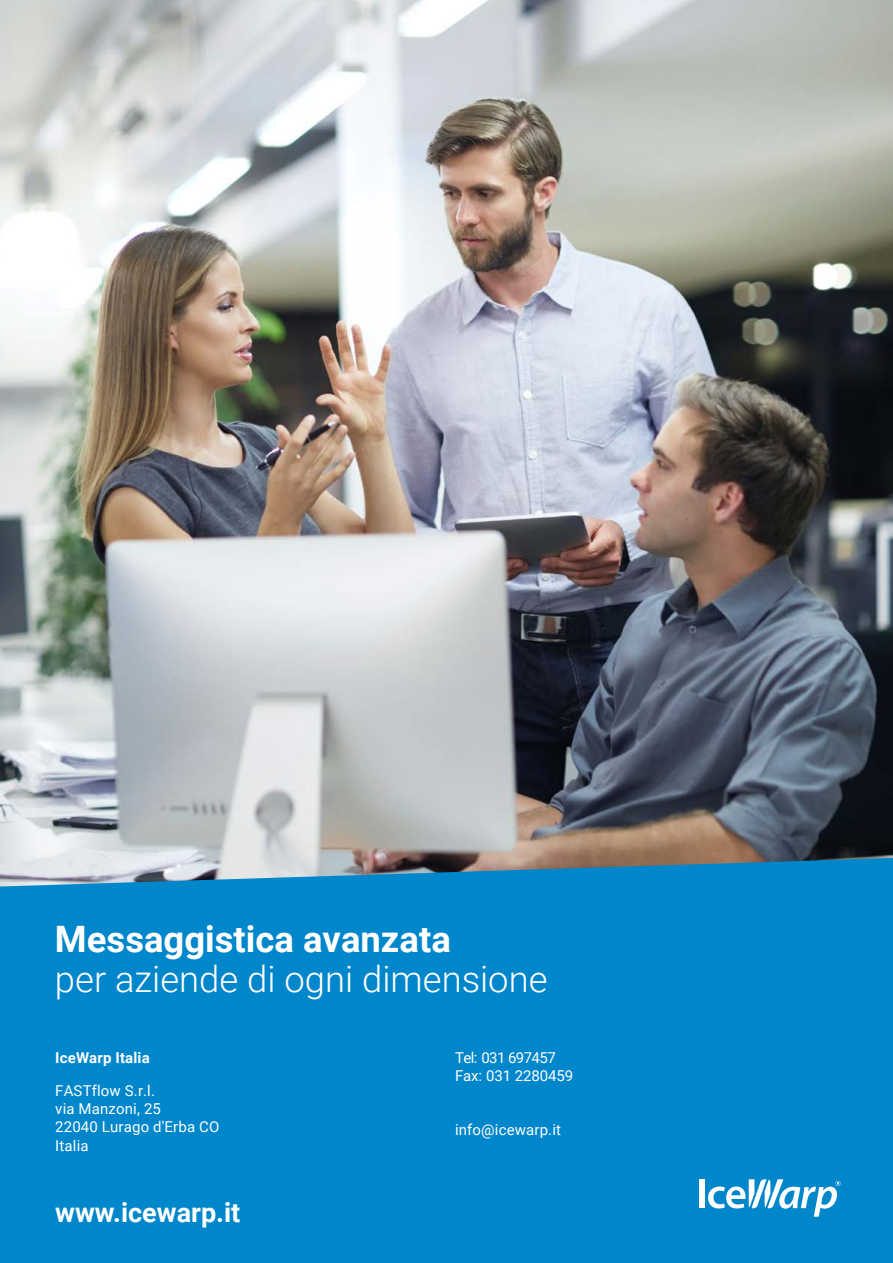
<style>
.page{position:relative;width:893px;height:1263px;background:#fff}
.page>*{position:absolute;margin:0;border:0;box-sizing:border-box;transform-origin:0 0}
.t1{font:300 36.45px "Roboto";color:#fff}
.t2{font:700 36.45px "Roboto";color:#fff}
.t3{font:700 27px "Roboto";color:#fff}
.t4{font:15px/18px "Roboto";letter-spacing:.01em;color:#fff}
.t5{font:700 15px "Roboto";letter-spacing:.01em;color:#fff}
</style>
<div class="page">
<img style="left:0;top:0;width:893px;height:858px">
<div style="left:0;top:858px;width:893px;height:405px;background:#0086cb"></div>
<div style="left:699px;top:1179px;width:6px;height:29px;background:#fff"></div>
<svg style="left:708px;top:1179px;width:133px;height:38px"></svg>
<h1 class="t2" style="left:55px;top:914px;width:397px">Messaggistica avanzata</h1>
<h1 class="t1" style="left:55px;top:954px;width:494px">per aziende di ogni dimensione</h1>
<p class="t5" style="left:55px;top:1049px;width:96px">IceWarp Italia</p>
<p class="t4" style="left:55px;top:1081px;width:166px">FASTflow S.r.l.<br>via Manzoni, 25<br>22040 Lurago d'Erba CO<br>Italia</p>
<h2 class="t3" style="left:55px;top:1197px;width:187px">www.icewarp.it</h2>
<p class="t4" style="left:455px;top:1049px;width:120px">Tel: 031 697457<br>Fax: 031 2280459</p>
<p class="t4" style="left:455px;top:1120px;width:108px">info@icewarp.it</p>
</div>
